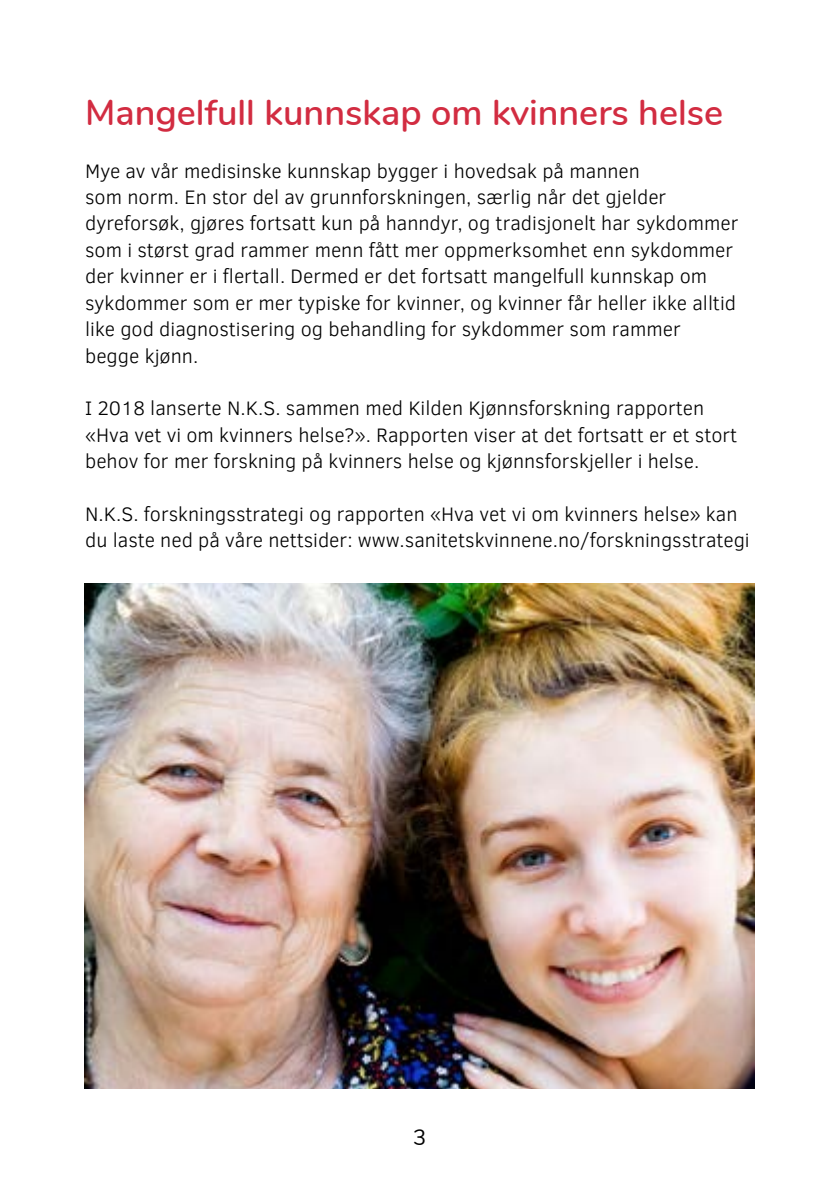
<style>
.page{position:relative;width:840px;height:1191px;background:#fff}
.page>*{position:absolute;margin:0;border:0;box-sizing:border-box;transform-origin:0 0}
.t1{font:600 36px "Nunito";color:#d22c41}
.t2{font:22px "Nunito";color:#000}
.t3{font:300 20px/26.4px "Clear Sans";color:#000}
</style>
<div class="page">
<img style="left:85px;top:583px;width:669px;height:506px">
<h1 class="t1" style="left:85px;top:86px;width:639px">Mangelfull kunnskap om kvinners helse</h1>
<p class="t3" style="left:85px;top:157px;width:654px">Mye av vår medisinske kunnskap bygger i hovedsak på mannen<br>som norm. En stor del av grunnforskningen, særlig når det gjelder dyreforsøk, gjøres fortsatt kun på hanndyr, og tradisjonelt har sykdommer som i størst grad rammer menn fått mer oppmerksomhet enn sykdommer der kvinner er i flertall. Dermed er det fortsatt mangelfull kunnskap om sykdommer som er mer typiske for kvinner, og kvinner får heller ikke alltid like god diagnostisering og behandling for sykdommer som rammer begge kjønn.</p>
<p class="t3" style="left:85px;top:395px;width:653px">I 2018 lanserte N.K.S. sammen med Kilden Kjønnsforskning rapporten «Hva vet vi om kvinners helse?». Rapporten viser at det fortsatt er et stort behov for mer forskning på kvinners helse og kjønnsforskjeller i helse.</p>
<p class="t3" style="left:85px;top:501px;width:665px">N.K.S. forskningsstrategi og rapporten «Hva vet vi om kvinners helse» kan du laste ned på våre nettsider: www.sanitetskvinnene.no/forskningsstrategi</p>
<p class="t2" style="left:413px;top:1121px;width:15px">3</p>
</div>
